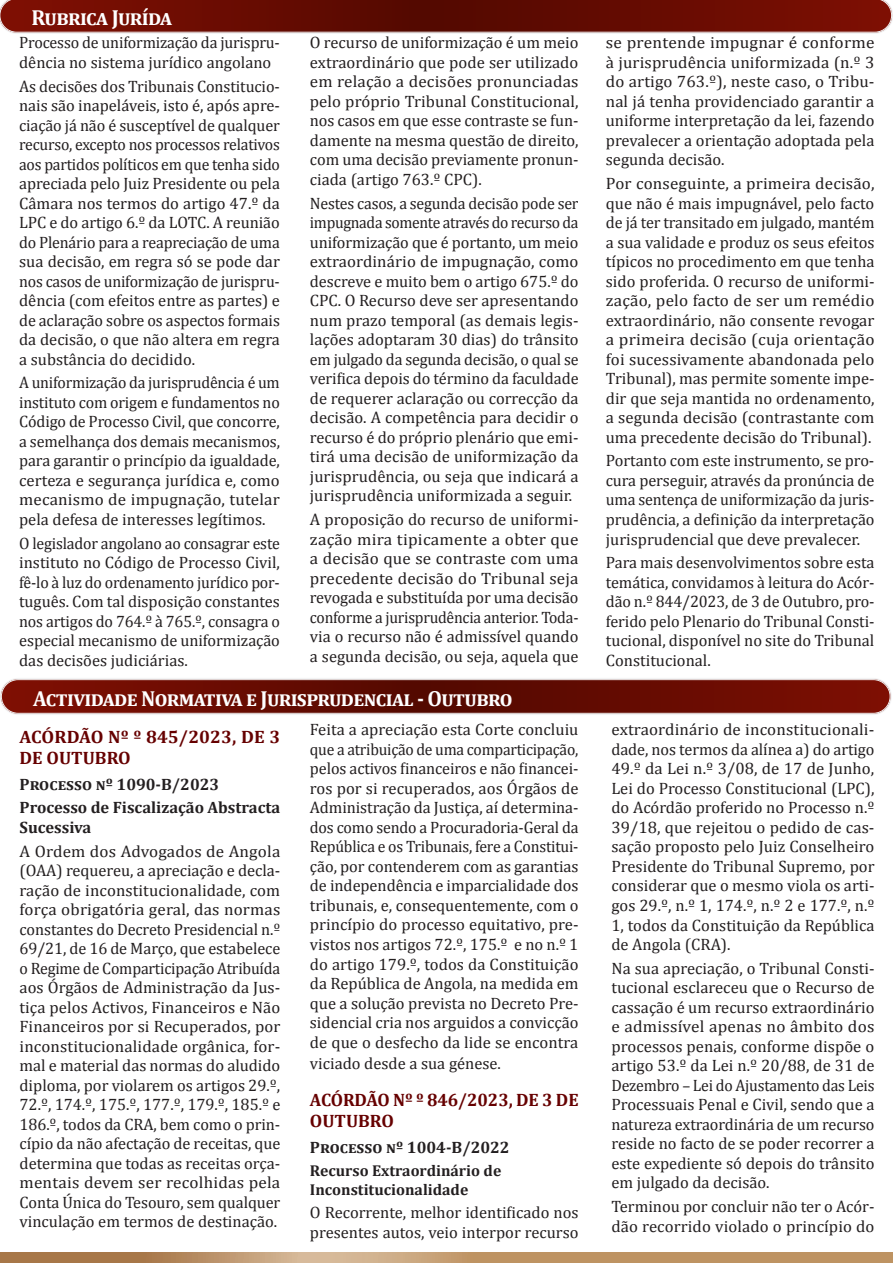
<style>
.page{position:relative;width:893px;height:1263px;background:#fff}
.page>*{position:absolute;margin:0;border:0;box-sizing:border-box;transform-origin:0 0}
.t1{font:700 21.9px "Cambria";letter-spacing:-.03em;color:#fff;scale:.96 1}
.t2{font:700 18px/21px "Cambria";color:#600}
.t3{font:16.5px/19.5px "Cambria";color:#231f20;text-align:justify}
.t4{font:16.5px/19.5px "Cambria";color:#231f20;text-align:justify;scale:1.04 1}
.t5{font:16.5px/19.5px "Cambria";color:#231f20;text-align:justify;scale:.96 1}
.t6{font:16.5px/19.5px "Cambria";color:#231f20;text-align:justify;scale:1.05 1}
.t7{font:700 16.5px/23.7px "Cambria";color:#231f20}
.t8{font:700 15.75px/18.9px "Cambria";color:#231f20}
</style>
<div class="page">
<svg style="left:0;top:1252px;width:892px;height:11px;background:#bd9467"></svg>
<svg style="left:1px;top:679px;width:890px;height:35px;background:#690c02"></svg>
<div style="left:0;top:678px;width:891px;height:37px;border:1px solid #f2f3f4;border-radius:18px"></div>
<div style="left:1px;top:679px;width:889px;height:34px;border:1px solid #f2f3f4;border-radius:17px"></div>
<svg style="left:0;top:0;width:893px;height:34px;background:#721c12"></svg>
<h1 class="t1" style="left:32px;top:4px;width:148px">Rubrica Jurída</h1>
<p class="t3" style="left:19px;top:33px;width:262px">Processo de uniformização da jurispru&shy;dência no sistema jurídico angolano</p>
<p class="t3" style="left:19px;top:76px;width:262px">As decisões dos Tribunais Constitucio&shy;nais são inapeláveis, isto é, após apre&shy;ciação já não é susceptível de qualquer recurso, excepto nos processos relativos aos partidos políticos em que tenha sido apreciada pelo Juiz Presidente ou pela Câmara nos termos do artigo 47.º da LPC e do artigo 6.º da LOTC. A reunião do Plenário para a reapreciação de uma sua decisão, em regra só se pode dar nos casos de uniformização de jurispru&shy;dência (com efeitos entre as partes) e de aclaração sobre os aspectos formais da decisão, o que não altera em regra a substância do decidido.</p>
<p class="t5" style="left:19px;top:373px;width:273px">A uniformização da jurisprudência é um instituto com origem e fundamentos no Código de Processo Civil, que concorre, a semelhança dos demais mecanismos, para garantir o princípio da igualdade, certeza e segurança jurídica e, como mecanismo de impugnação, tutelar pela defesa de interesses legítimos.</p>
<p class="t3" style="left:19px;top:533px;width:262px">O legislador angolano ao consagrar este instituto no Código de Processo Civil, fê-lo à luz do ordenamento jurídico por&shy;tuguês. Com tal disposição constantes nos artigos do 764.º à 765.º, consagra o especial mecanismo de uniformização das decisões judiciárias.</p>
<p class="t3" style="left:310px;top:33px;width:270px">O recurso de uniformização é um meio extraordinário que pode ser utilizado em relação a decisões pronunciadas pelo próprio Tribunal Constitucional, nos casos em que esse contraste se fun&shy;damente na mesma questão de direito, com uma decisão previamente pronun&shy;ciada (artigo 763.º CPC).</p>
<p class="t3" style="left:310px;top:193px;width:270px">Nestes casos, a segunda decisão pode ser impugnada somente através do recurso da uniformização que é portanto, um meio extraordinário de impugnação, como descreve e muito bem o artigo 675.º do CPC. O Recurso deve ser apresentando num prazo temporal (as demais legis&shy;lações adoptaram 30 dias) do trânsito em julgado da segunda decisão, o qual se verifica depois do término da faculdade de requerer aclaração ou correcção da decisão. A competência para decidir o recurso é do próprio plenário que emi&shy;tirá uma decisão de uniformização da jurisprudência, ou seja que indicará a jurisprudência uniformizada a seguir.</p>
<p class="t3" style="left:310px;top:509px;width:270px">A proposição do recurso de uniformi&shy;zação mira tipicamente a obter que a decisão que se contraste com uma precedente decisão do Tribunal seja revogada e substituída por uma decisão conforme a jurisprudência anterior. Toda&shy;via o recurso não é admissível quando a segunda decisão, ou seja, aquela que</p>
<h1 class="t1" style="left:33px;top:685px;width:501px">Actividade Normativa e Jurisprudencial - Outubro</h1>
<p class="t2" style="left:20px;top:726px;width:262px">ACÓRDÃO Nº º 845/2023, DE 3<br>DE OUTUBRO</p>
<p class="t7" style="left:20px;top:772px;width:262px">Processo nº 1090-B/2023<br>Processo de Fiscalização Abstracta</p>
<p class="t7" style="left:20px;top:815px;width:73px">Sucessiva</p>
<p class="t4" style="left:20px;top:841px;width:252px">A Ordem dos Advogados de Angola (OAA) requereu, a apreciação e decla&shy;ração de inconstitucionalidade, com força obrigatória geral, das normas constantes do Decreto Presidencial n.º 69/21, de 16 de Março, que estabelece o Regime de Comparticipação Atribuída aos Órgãos de Administração da Jus&shy;tiça pelos Activos, Financeiros e Não Financeiros por si Recuperados, por inconstitucionalidade orgânica, for&shy;mal e material das normas do aludido diploma, por violarem os artigos 29.º, 72.º, 174.º, 175.º, 177.º, 179.º, 185.º e 186.º, todos da CRA, bem como o prin&shy;cípio da não afectação de receitas, que determina que todas as receitas orça&shy;mentais devem ser recolhidas pela Conta Única do Tesouro, sem qualquer vinculação em termos de destinação.</p>
<p class="t3" style="left:310px;top:720px;width:270px">Feita a apreciação esta Corte concluiu que a atribuição de uma comparticipação, pelos activos financeiros e não financei&shy;ros por si recuperados, aos Órgãos de Administração da Justiça, aí determina&shy;dos como sendo a Procuradoria-Geral da República e os Tribunais, fere a Constitui&shy;ção, por contenderem com as garantias de independência e imparcialidade dos tribunais, e, consequentemente, com o princípio do processo equitativo, pre&shy;vistos nos artigos 72.º, 175.º e no n.º 1 do artigo 179.º, todos da Constituição da República de Angola, na medida em que a solução prevista no Decreto Pre&shy;sidencial cria nos arguidos a convicção de que o desfecho da lide se encontra</p>
<p class="t3" style="left:310px;top:1053px;width:193px">viciado desde a sua génese.</p>
<p class="t2" style="left:310px;top:1089px;width:270px">ACÓRDÃO Nº º 846/2023, DE 3 DE<br>OUTUBRO</p>
<p class="t7" style="left:310px;top:1135px;width:201px">Processo nº 1004-B/2022</p>
<p class="t8" style="left:310px;top:1160px;width:193px">Recurso Extraordinário de<br>Inconstitucionalidade</p>
<p class="t3" style="left:310px;top:1203px;width:270px">O Recorrente, melhor identificado nos presentes autos, veio interpor recurso</p>
<p class="t6" style="left:606px;top:33px;width:257px">se prentende impugnar é conforme à jurisprudência uniformizada (n.º 3 do artigo 763.º), neste caso, o Tribu&shy;nal já tenha providenciado garantir a uniforme interpretação da lei, fazendo prevalecer a orientação adoptada pela segunda decisão.</p>
<p class="t3" style="left:606px;top:174px;width:270px">Por conseguinte, a primeira decisão, que não é mais impugnável, pelo facto de já ter transitado em julgado, mantém a sua validade e produz os seus efeitos típicos no procedimento em que tenha sido proferida. O recurso de uniformi&shy;zação, pelo facto de ser um remédio extraordinário, não consente revogar a primeira decisão (cuja orientação foi sucessivamente abandonada pelo Tribunal), mas permite somente impe&shy;dir que seja mantida no ordenamento, a segunda decisão (contrastante com uma precedente decisão do Tribunal).</p>
<p class="t3" style="left:606px;top:451px;width:270px">Portanto com este instrumento, se pro&shy;cura perseguir, através da pronúncia de uma sentença de uniformização da juris&shy;prudência, a definição da interpretação jurisprudencial que deve prevalecer.</p>
<p class="t3" style="left:606px;top:553px;width:270px">Para mais desenvolvimentos sobre esta temática, convidamos à leitura do Acór&shy;dão n.º 844/2023, de 3 de Outubro, pro&shy;ferido pelo Plenario do Tribunal Consti&shy;tucional, disponível no site do Tribunal Constitucional.</p>
<p class="t3" style="left:611px;top:720px;width:265px">extraordinário de inconstitucionali&shy;dade, nos termos da alínea a) do artigo 49.º da Lei n.º 3/08, de 17 de Junho, Lei do Processo Constitucional (LPC), do Acórdão proferido no Processo n.º 39/18, que rejeitou o pedido de cas&shy;sação proposto pelo Juiz Conselheiro Presidente do Tribunal Supremo, por considerar que o mesmo viola os arti&shy;gos 29.º, n.º 1, 174.º, n.º 2 e 177.º, n.º 1, todos da Constituição da República de Angola (CRA).</p>
<p class="t3" style="left:611px;top:958px;width:265px">Na sua apreciação, o Tribunal Consti&shy;tucional esclareceu que o Recurso de cassação é um recurso extraordinário e admissível apenas no âmbito dos processos penais, conforme dispõe o artigo 53.º da Lei n.º 20/88, de 31 de Dezembro – Lei do Ajustamento das Leis Processuais Penal e Civil, sendo que a natureza extraordinária de um recurso reside no facto de se poder recorrer a este expediente só depois do trânsito em julgado da decisão.</p>
<p class="t3" style="left:611px;top:1196px;width:265px">Terminou por concluir não ter o Acór&shy;dão recorrido violado o princípio do</p>
</div>
